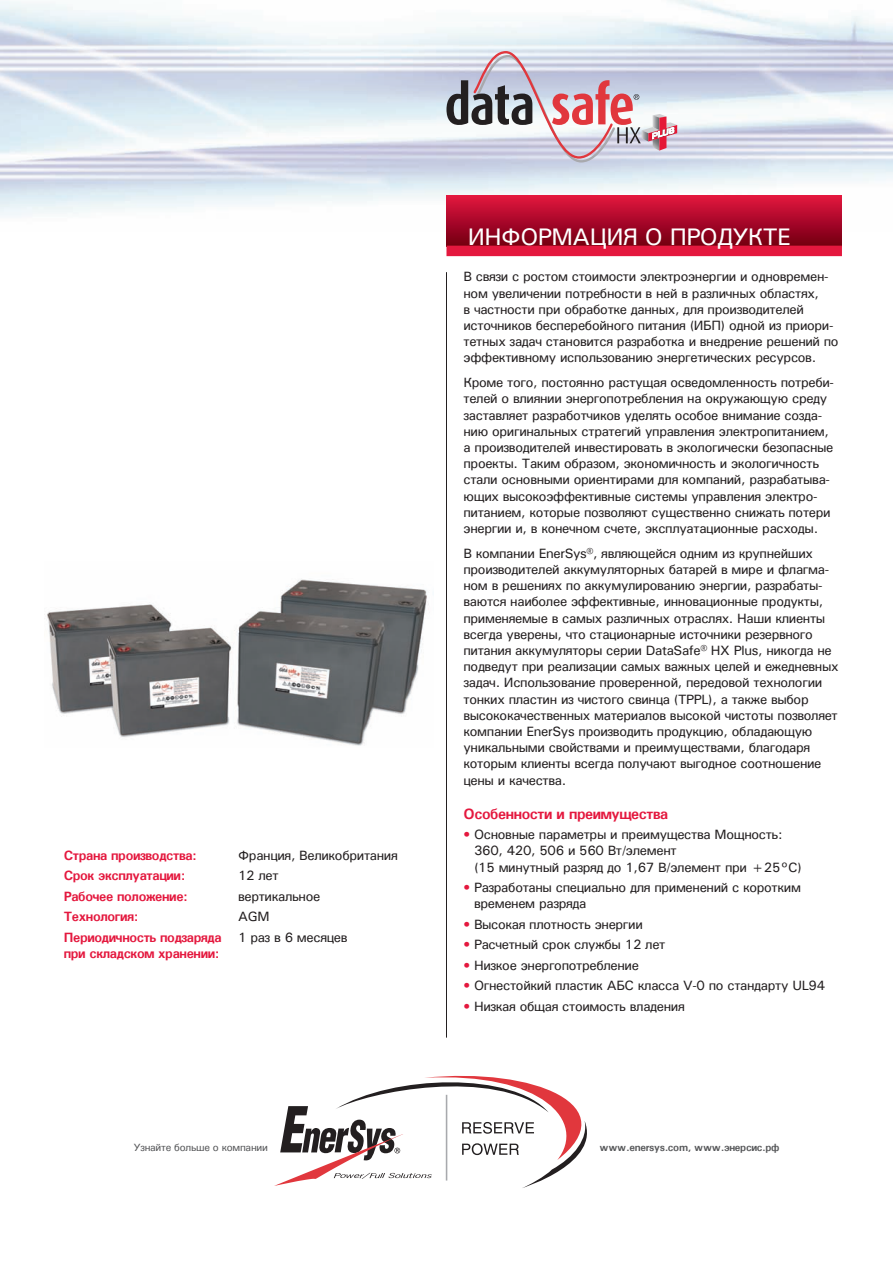
<style>
.page{position:relative;width:893px;height:1263px;background:#fff}
.page>*{position:absolute;margin:0;border:0;box-sizing:border-box;transform-origin:0 0}
.t1{font:500 24px "Univers";letter-spacing:-.025em;color:#fff}
.t2{font:700 15px "Univers";letter-spacing:-.025em;color:#e4183e}
.t3{font:500 13.5px/16.2px "Univers";letter-spacing:-.025em;color:#231f20}
.t4{font:700 13.5px/20.4px "Univers";letter-spacing:-.025em;color:#e4183e}
.t5{font:700 10.5px "Univers";letter-spacing:-.025em;color:#57585a}
.t6{font:500 10.5px "Univers";letter-spacing:-.025em;color:#57585a}
.s1{color:#e4183e}
</style>
<div class="page">
<img style="left:0;top:0;width:893px;height:216px">
<svg style="left:274px;top:1076px;width:313px;height:112px"></svg>
<hr style="left:446px;top:272px;width:1px;height:765px;background:#231f20">
<div style="left:446px;top:196px;width:396px;height:51px;background:linear-gradient(to bottom,#e11540,#700010)"></div>
<div style="left:446px;top:246px;width:396px;height:10px;background:#e4183e"></div>
<img style="left:47px;top:579px;width:382px;height:167px">
<svg style="left:446px;top:50px;width:231px;height:114px;background:#c8bcc9"></svg>
<p class="t4" style="left:64px;top:845px;width:160px">Страна производства:<br>Срок эксплуатации:<br>Рабочее положение:<br>Технология:<br>Периодичность подзаряда</p>
<p class="t4" style="left:64px;top:943px;width:157px">при складском хранении:</p>
<p class="t3" style="left:238px;top:845px;width:161px;line-height:20.4px">Франция, Великобритания<br>12 лет<br>вертикальное<br>AGM<br>1 раз в 6 месяцев</p>
<h1 class="t1" style="left:468px;top:222px;width:325px">ИНФОРМАЦИЯ О ПРОДУКТЕ</h1>
<p class="t3" style="left:463px;top:269px;width:377px">В связи с ростом стоимости электроэнергии и одновремен&shy;ном увеличении потребности в ней в различных областях,<br>в частности при обработке данных, для производителей источников бесперебойного питания (ИБП) одной из приори&shy;тетных задач становится разработка и внедрение решений по эффективному использованию энергетических ресурсов.</p>
<p class="t3" style="left:463px;top:374px;width:372px">Кроме того, постоянно растущая осведомленность потреби&shy;телей о влиянии энергопотребления на окружающую среду заставляет разработчиков уделять особое внимание созда&shy;нию оригинальных стратегий управления электропитанием, а производителей инвестировать в экологически безопасные проекты. Таким образом, экономичность и экологичность стали основными ориентирами для компаний, разрабатыва&shy;ющих высокоэффективные системы управления электро&shy;питанием, которые позволяют существенно снижать потери энергии и, в конечном счете, эксплуатационные расходы.</p>
<p class="t3" style="left:463px;top:545px;width:377px">В компании EnerSys®, являющейся одним из крупнейших производителей аккумуляторных батарей в мире и флагма&shy;ном в решениях по аккумулированию энергии, разрабаты&shy;ваются наиболее эффективные, инновационные продукты, применяемые в самых различных отраслях. Наши клиенты всегда уверены, что стационарные источники резервного питания аккумуляторы серии DataSafe® HX Plus, никогда не подведут при реализации самых важных целей и ежедневных задач. Использование проверенной, передовой технологии тонких пластин из чистого свинца (TPPL), а также выбор высококачественных материалов высокой чистоты позволяет компании EnerSys производить продукцию, обладающую уникальными свойствами и преимуществами, благодаря которым клиенты всегда получают выгодное соотношение цены и качества.</p>
<p class="t2" style="left:463px;top:804px;width:206px">Особенности и преимущества</p>
<p class="t3" style="left:474px;top:826px;width:329px;text-indent:-11px"><span class="s1">•</span> Основные параметры и преимущества Мощность:<br>360, 420, 506 и 560 Вт/элемент<br>(15 минутный разряд до 1,67 В/элемент при +25°С)</p>
<p class="t3" style="left:474px;top:879px;width:328px;text-indent:-11px"><span class="s1">•</span> Разработаны специально для применений с коротким временем разряда</p>
<p class="t3" style="left:463px;top:916px;width:181px"><span class="s1">•</span> Высокая плотность энергии</p>
<p class="t3" style="left:463px;top:936px;width:204px"><span class="s1">•</span> Расчетный срок службы 12 лет</p>
<p class="t3" style="left:463px;top:957px;width:177px"><span class="s1">•</span> Низкое энергопотребление</p>
<p class="t3" style="left:463px;top:977px;width:363px"><span class="s1">•</span> Огнестойкий пластик АБС класса V-0 по стандарту UL94</p>
<p class="t3" style="left:463px;top:997px;width:223px"><span class="s1">•</span> Низкая общая стоимость владения</p>
<p class="t6" style="left:134px;top:1141px;width:135px">Узнайте больше о компании</p>
<p class="t5" style="left:600px;top:1141px;width:181px">www.enersys.com, www.энерсис.рф</p>
</div>
